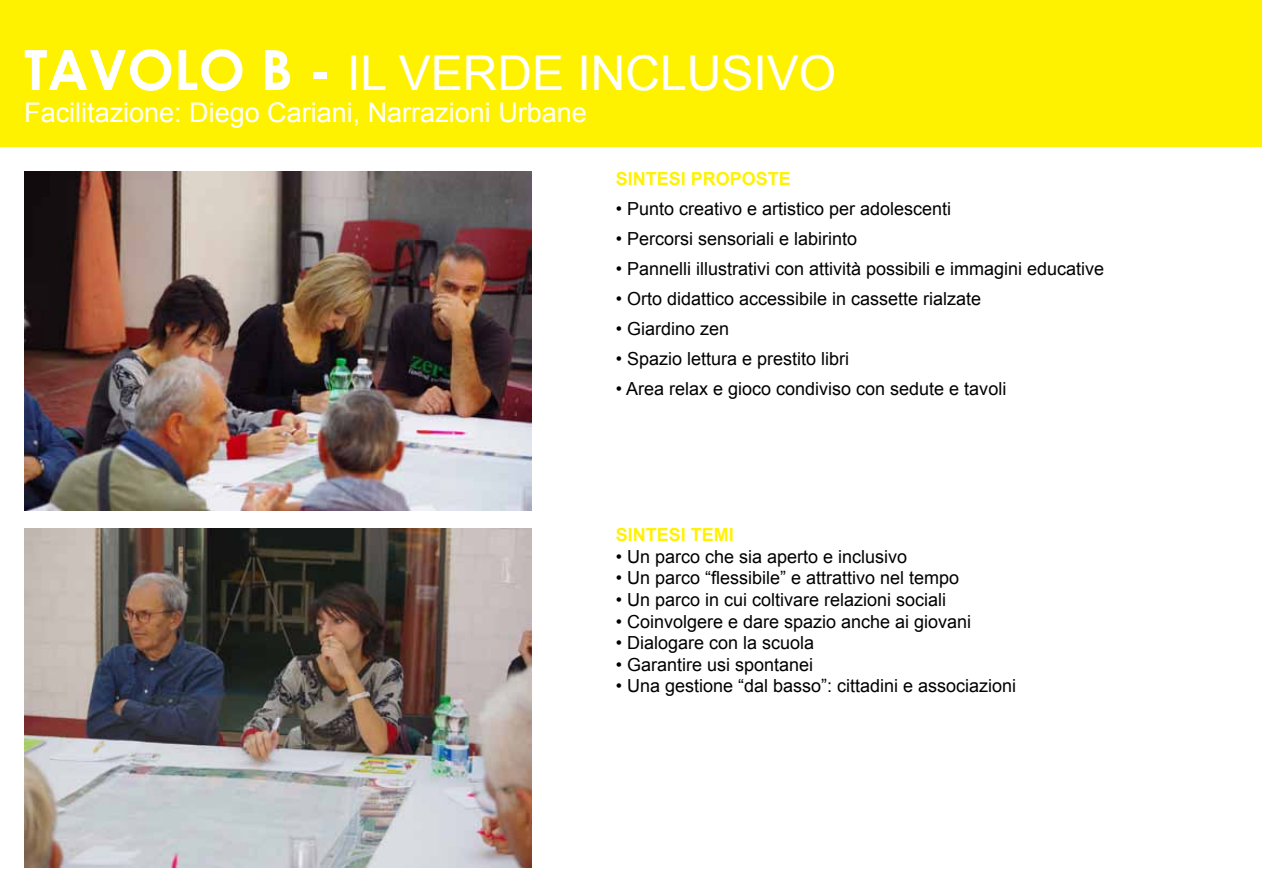
<style>
.page{position:relative;width:1263px;height:893px;background:#fff}
.page>*{position:absolute;margin:0;border:0;box-sizing:border-box;transform-origin:0 0}
.t1{font:700 55.5px "Century Gothic";color:#fff}
.t2{font:48px "Arial";color:#fff}
.t3{font:27px "Arial";color:#fff}
.t4{font:18px "Arial";color:#000}
.t5{font:700 18px "Arial";color:#fff200}
.s1{font-family:"Arial";font-weight:400;font-size:48px}
</style>
<div class="page">
<div style="left:1px;top:1px;width:1261px;height:146px;background:#fff200"></div>
<img style="left:24px;top:171px;width:507px;height:340px">
<img style="left:24px;top:528px;width:507px;height:340px">
<h1 class="t1" style="left:24px;top:28px;width:440px">TAVOLO B - <span class="s1">Il verde</span></h1>
<h2 class="t2" style="left:577px;top:42px;width:250px">inclusivo</h2>
<h3 class="t3" style="left:24px;top:95px;width:564px">Facilitazione: Diego Cariani, Narrazioni U rbane</h3>
<p class="t5" style="left:562px;top:166px;width:34px">S</p>
<p class="t5" style="left:628px;top:166px;width:165px">INTESI PROPOSTE</p>
<p class="t4" style="left:616px;top:196px;width:337px">• Punto creativo e artistico per adolescenti</p>
<p class="t4" style="left:616px;top:226px;width:243px">• Percorsi sensoriali e labirinto</p>
<p class="t4" style="left:616px;top:256px;width:490px">• Pannelli illustrativi con attività possibili e immagini educative</p>
<p class="t4" style="left:616px;top:286px;width:367px">• Orto didattico accessibile in cassette rialzate</p>
<p class="t4" style="left:616px;top:316px;width:115px">• Giardino zen</p>
<p class="t4" style="left:616px;top:346px;width:235px">• Spazio lettura e prestito libri</p>
<p class="t4" style="left:616px;top:376px;width:392px">• Area relax e gioco condiviso con sedute e tavoli</p>
<p class="t5" style="left:562px;top:523px;width:34px">S</p>
<p class="t5" style="left:628px;top:523px;width:108px">INTESI TEMI</p>
<p class="t4" style="left:616px;top:545px;width:293px">• Un parco che sia aperto e inclusivo</p>
<p class="t4" style="left:616px;top:566px;width:345px">• Un parco “flessibile” e attrattivo nel tempo</p>
<p class="t4" style="left:616px;top:588px;width:332px">• Un parco in cui coltivare relazioni sociali</p>
<p class="t4" style="left:616px;top:610px;width:357px">• Coinvolgere e dare spazio anche ai giovani</p>
<p class="t4" style="left:616px;top:631px;width:200px">• Dialogare con la scuola</p>
<p class="t4" style="left:616px;top:653px;width:199px">• Garantire usi spontanei</p>
<p class="t4" style="left:616px;top:674px;width:402px">• Una gestione “dal basso”: cittadini e associazioni</p>
</div>
